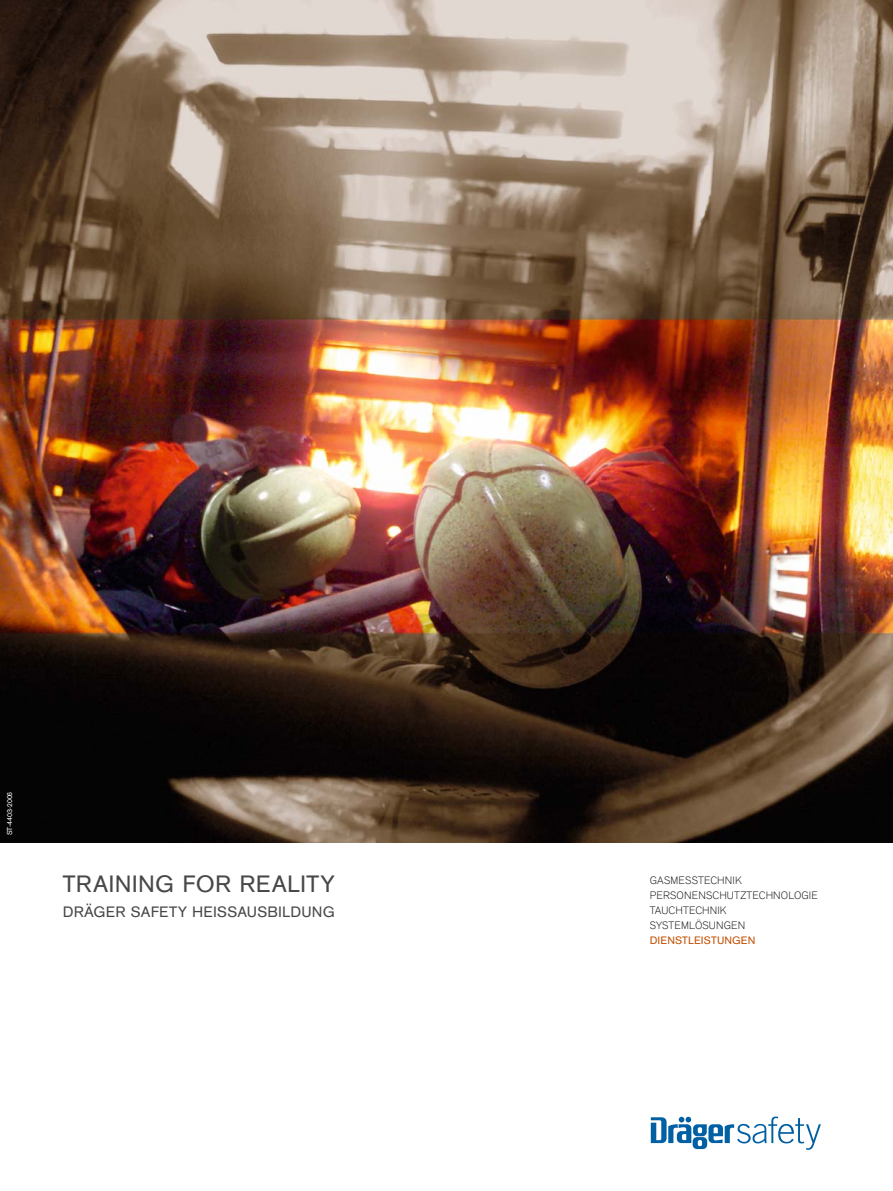
<style>
.page{position:relative;width:893px;height:1191px;background:#fff}
.page>*{position:absolute;margin:0;border:0;box-sizing:border-box;transform-origin:0 0}
.t1{font:24.75px "Draeger San";letter-spacing:.01em;color:#484849}
.t2{font:15.75px "Draeger San";letter-spacing:.01em;color:#484849}
.t3{font:300 11.25px/15px "Draeger San";letter-spacing:.01em;color:#141314}
.t4{font:11.25px "Draeger San";letter-spacing:.01em;color:#c24f00}
.t5{font:7.5px "Draeger San";color:#fff}
</style>
<div class="page">
<img style="left:0;top:1px;width:893px;height:841px">
<svg style="left:651px;top:1116px;width:170px;height:33px"></svg>
<p class="t5" style="left:7px;top:835px;width:45px;rotate:-90deg">ST-4403-2006</p>
<h1 class="t1" style="left:63px;top:874px;width:273px">TRAINING FOR REALITY</h1>
<h2 class="t2" style="left:63px;top:905px;width:274px">DRÄGER SAFETY HEISSAUSBILDUNG</h2>
<p class="t3" style="left:650px;top:873px;width:170px">GASMESSTECHNIK<br>PERSONENSCHUTZTECHNOLOGIE<br>TAUCHTECHNIK<br>SYSTEMLÖSUNGEN</p>
<p class="t4" style="left:650px;top:935px;width:107px">DIENSTLEISTUNGEN</p>
</div>
